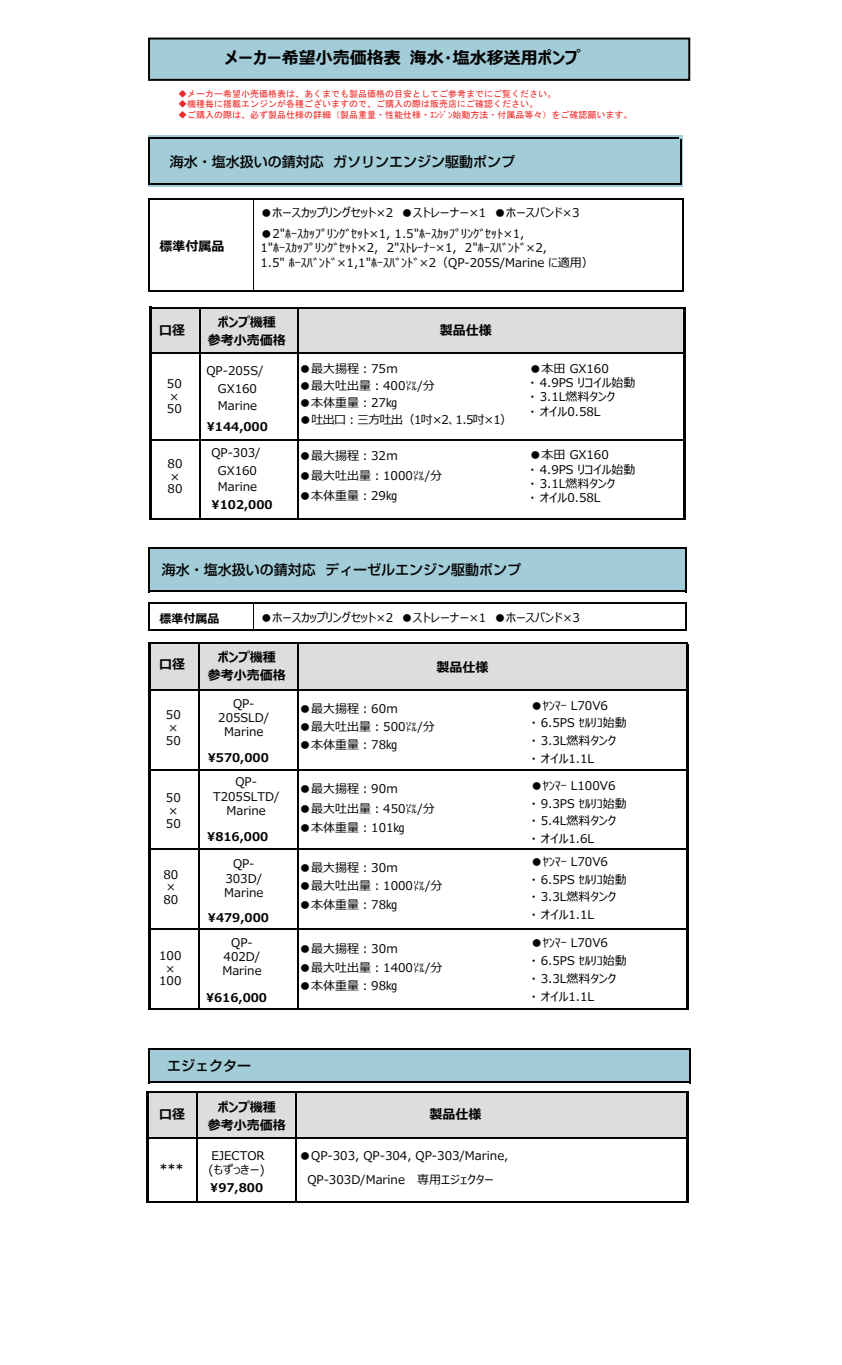
<style>
.page{position:relative;width:842px;height:1365px;background:#fff}
.page>*{position:absolute;margin:0;border:0;box-sizing:border-box;transform-origin:0 0}
.t1{font:700 17px "Meiryo UI";color:#030303}
.t2{font:500 14px "Shin Go Pro";color:#030303}
.t3{font:700 13px/18.7px "Meiryo UI";color:#030303;text-align:center}
.t4{font:12px/14.4px "Meiryo UI";color:#030303}
.t5{font:700 12px "Meiryo UI";color:#030303}
.t6{font:12px "Meiryo UI";letter-spacing:-.05em;color:#030303}
.t7{font:9px "MS Gothic";color:#ee2927}
</style>
<div class="page">
<div style="left:148px;top:38px;width:542px;height:43px;background:#a1ccd8;border:2px solid #050403"></div>
<div style="left:149px;top:135px;width:534px;height:51px;background:#a1ccd8"></div>
<div style="left:150px;top:307px;width:535px;height:46px;background:#ddddde"></div>
<div style="left:149px;top:548px;width:537px;height:43px;background:#a1ccd8"></div>
<div style="left:149px;top:643px;width:538px;height:47px;background:#ddddde"></div>
<div style="left:149px;top:1048px;width:542px;height:34px;background:#a1ccd8"></div>
<div style="left:148px;top:1092px;width:540px;height:46px;background:#ddddde"></div>
<hr style="left:148px;top:137px;width:2px;height:48px;background:#030303">
<hr style="left:149px;top:198px;width:1px;height:93px;background:#030303">
<hr style="left:253px;top:200px;width:1px;height:89px;background:#030303">
<hr style="left:152px;top:307px;width:534px;height:2px;background:#030303">
<hr style="left:682px;top:200px;width:2px;height:91px;background:#030303">
<hr style="left:199px;top:309px;width:1px;height:43px;background:#030303">
<hr style="left:297px;top:309px;width:2px;height:43px;background:#030303">
<hr style="left:152px;top:352px;width:534px;height:2px;background:#030303">
<hr style="left:680px;top:139px;width:1px;height:46px;background:#030303">
<hr style="left:199px;top:354px;width:1px;height:85px;background:#030303">
<hr style="left:297px;top:354px;width:2px;height:85px;background:#030303">
<hr style="left:152px;top:439px;width:534px;height:1px;background:#030303">
<hr style="left:152px;top:518px;width:534px;height:2px;background:#030303">
<hr style="left:149px;top:307px;width:3px;height:213px;background:#030303">
<hr style="left:148px;top:547px;width:2px;height:45px;background:#030303">
<hr style="left:297px;top:440px;width:2px;height:78px;background:#030303">
<hr style="left:148px;top:602px;width:2px;height:28px;background:#030303">
<hr style="left:199px;top:440px;width:1px;height:78px;background:#030303">
<svg style="left:253px;top:604px;width:1px;height:24px"></svg>
<hr style="left:684px;top:309px;width:2px;height:211px;background:#030303">
<hr style="left:150px;top:642px;width:538px;height:2px;background:#030303">
<svg style="left:685px;top:604px;width:1px;height:24px"></svg>
<hr style="left:198px;top:644px;width:1px;height:45px;background:#030303">
<hr style="left:297px;top:644px;width:1px;height:45px;background:#030303">
<hr style="left:150px;top:689px;width:538px;height:2px;background:#030303">
<hr style="left:685px;top:549px;width:1px;height:43px;background:#030303">
<hr style="left:198px;top:691px;width:1px;height:77px;background:#030303">
<hr style="left:297px;top:691px;width:1px;height:77px;background:#030303">
<hr style="left:150px;top:768px;width:538px;height:2px;background:#030303">
<hr style="left:198px;top:770px;width:1px;height:78px;background:#030303">
<hr style="left:297px;top:770px;width:1px;height:78px;background:#030303">
<hr style="left:150px;top:848px;width:538px;height:2px;background:#030303">
<hr style="left:198px;top:850px;width:1px;height:78px;background:#030303">
<hr style="left:297px;top:850px;width:1px;height:78px;background:#030303">
<hr style="left:150px;top:928px;width:538px;height:1px;background:#030303">
<hr style="left:198px;top:929px;width:1px;height:78px;background:#030303">
<hr style="left:297px;top:929px;width:1px;height:78px;background:#030303">
<hr style="left:150px;top:1007px;width:538px;height:2px;background:#030303">
<hr style="left:148px;top:642px;width:2px;height:367px;background:#030303">
<hr style="left:686px;top:644px;width:2px;height:365px;background:#030303">
<hr style="left:148px;top:1047px;width:2px;height:36px;background:#030303">
<hr style="left:149px;top:1091px;width:540px;height:2px;background:#030303">
<hr style="left:197px;top:1093px;width:1px;height:44px;background:#030303">
<hr style="left:296px;top:1093px;width:1px;height:44px;background:#030303">
<hr style="left:149px;top:1137px;width:540px;height:2px;background:#030303">
<hr style="left:689px;top:1049px;width:2px;height:34px;background:#030303">
<hr style="left:149px;top:1201px;width:540px;height:2px;background:#030303">
<hr style="left:147px;top:1091px;width:2px;height:112px;background:#030303">
<hr style="left:296px;top:1139px;width:1px;height:62px;background:#030303">
<hr style="left:197px;top:1139px;width:1px;height:62px;background:#030303">
<hr style="left:686px;top:1093px;width:3px;height:110px;background:#030303">
<hr style="left:149px;top:137px;width:529px;height:2px;background:#030303">
<hr style="left:150px;top:183px;width:531px;height:2px;background:#030303">
<hr style="left:150px;top:198px;width:534px;height:2px;background:#030303">
<hr style="left:150px;top:289px;width:534px;height:2px;background:#030303">
<hr style="left:150px;top:547px;width:536px;height:2px;background:#030303">
<hr style="left:150px;top:590px;width:536px;height:2px;background:#030303">
<hr style="left:150px;top:602px;width:536px;height:2px;background:#030303">
<hr style="left:150px;top:628px;width:536px;height:2px;background:#030303">
<hr style="left:150px;top:1047px;width:541px;height:2px;background:#030303">
<hr style="left:150px;top:1081px;width:541px;height:2px;background:#030303">
<h1 class="t1" style="left:410px;top:46px;width:171px">海水・塩水移送用ポンプ</h1>
<h1 class="t1" style="left:224px;top:46px;width:178px">メーカー希望小売価格表</h1>
<p class="t7" style="left:178px;top:89px;width:379px">◆メーカー希望小売価格表は、あくまでも製品価格の目安としてご参考までにご覧ください。</p>
<p class="t7" style="left:178px;top:100px;width:361px">◆機種毎に搭載エンジンが各種ございますので、ご購入の際は販売店にご確認ください。</p>
<p class="t7" style="left:178px;top:110px;width:456px">◆ご購入の際は、必ず製品仕様の詳細（製品重量・性能仕様・ｴﾝｼﾞﾝ始動方法・付属品等々）をご確認願います。</p>
<p class="t2" style="left:170px;top:150px;width:347px">海水・塩水扱いの錆対応 ガソリンエンジン駆動ポンプ</p>
<p class="t3" style="left:159px;top:237px;width:66px">標準付属品</p>
<p class="t4" style="left:260px;top:206px;width:321px">●ホースカップリングセット×2　●ストレーナー×1　●ホースバンド×3</p>
<p class="t4" style="left:260px;top:227px;width:335px">●2"ﾎｰｽｶｯﾌﾟﾘﾝｸﾞｾｯﾄ×1, 1.5"ﾎｰｽｶｯﾌﾟﾘﾝｸﾞｾｯﾄ×1,<br>1"ﾎｰｽｶｯﾌﾟﾘﾝｸﾞｾｯﾄ×2, 2"ｽﾄﾚｰﾅｰ×1, 2"ﾎｰｽﾊﾞﾝﾄﾞ×2,<br>1.5" ﾎｰｽﾊﾞﾝﾄﾞ×1,1"ﾎｰｽﾊﾞﾝﾄﾞ×2（QP-205S/Marine に適用）</p>
<p class="t3" style="left:159px;top:322px;width:27px">口径</p>
<p class="t3" style="left:208px;top:313px;width:79px">ポンプ機種<br>参考小売価格</p>
<p class="t3" style="left:440px;top:322px;width:53px">製品仕様</p>
<p class="t4" style="left:167px;top:378px;width:16px;line-height:12.5px">50 ×<br>50</p>
<p class="t4" style="left:168px;top:458px;width:16px;line-height:12.5px">80 ×<br>80</p>
<p class="t4" style="left:206px;top:361px;width:58px;line-height:18.6px;text-align:center">QP-205S/<br>GX160</p>
<p class="t4" style="left:218px;top:399px;width:41px">Marine</p>
<p class="t5" style="left:207px;top:418px;width:63px">¥144,000</p>
<p class="t4" style="left:211px;top:443px;width:51px;line-height:18.6px;text-align:center">QP-303/<br>GX160</p>
<p class="t4" style="left:218px;top:480px;width:41px">Marine</p>
<p class="t5" style="left:212px;top:496px;width:63px">¥102,000</p>
<p class="t4" style="left:299px;top:362px;width:100px">●最大揚程︓75ｍ</p>
<p class="t4" style="left:299px;top:379px;width:137px">●最大吐出量︓400㍑/分</p>
<p class="t4" style="left:299px;top:396px;width:100px">●本体重量︓27㎏</p>
<p class="t6" style="left:299px;top:411px;width:214px">●吐出口︓三方吐出（1吋×2、1.5吋×1）</p>
<p class="t4" style="left:299px;top:449px;width:100px">●最大揚程︓32ｍ</p>
<p class="t4" style="left:299px;top:469px;width:145px">●最大吐出量︓1000㍑/分</p>
<p class="t4" style="left:299px;top:489px;width:100px">●本体重量︓29㎏</p>
<p class="t4" style="left:530px;top:361px;width:107px">●本田 GX160<br>・ 4.9PS リコイル始動・ 3.1L燃料タンク<br>・ オイル0.58L</p>
<p class="t4" style="left:530px;top:448px;width:107px">●本田 GX160<br>・ 4.9PS リコイル始動・ 3.1L燃料タンク<br>・ オイル0.58L</p>
<p class="t2" style="left:162px;top:558px;width:361px">海水・塩水扱いの錆対応 ディーゼルエンジン駆動ポンプ</p>
<p class="t5" style="left:160px;top:610px;width:61px">標準付属品</p>
<p class="t4" style="left:260px;top:611px;width:329px">●ホースカップリングセット×2　●ストレーナー×1　●ホースバンド×3　</p>
<p class="t3" style="left:159px;top:656px;width:27px">口径</p>
<p class="t3" style="left:208px;top:648px;width:79px;line-height:18.2px">ポンプ機種<br>参考小売価格</p>
<p class="t3" style="left:436px;top:658px;width:53px">製品仕様</p>
<p class="t4" style="left:166px;top:709px;width:16px;line-height:12.6px">50 ×<br>50</p>
<p class="t4" style="left:166px;top:792px;width:16px;line-height:12.6px">50 ×<br>50</p>
<p class="t4" style="left:163px;top:868px;width:16px;line-height:12.6px">80 ×<br>80</p>
<p class="t4" style="left:159px;top:950px;width:24px;line-height:12.6px;text-align:center">100 ×<br>100</p>
<p class="t4" style="left:218px;top:696px;width:53px;text-align:center">QP-<br>205SLD/<br>Marine</p>
<p class="t5" style="left:208px;top:749px;width:63px">¥570,000</p>
<p class="t4" style="left:213px;top:775px;width:68px;text-align:center">QP-<br>T205SLTD/<br>Marine</p>
<p class="t5" style="left:207px;top:828px;width:63px">¥816,000</p>
<p class="t4" style="left:224px;top:857px;width:41px;text-align:center">QP-<br>303D/<br>Marine</p>
<p class="t5" style="left:208px;top:908px;width:63px">¥479,000</p>
<p class="t4" style="left:222px;top:935px;width:41px;text-align:center">QP-<br>402D/<br>Marine</p>
<p class="t5" style="left:206px;top:988px;width:63px">¥616,000</p>
<p class="t4" style="left:299px;top:702px;width:100px">●最大揚程︓60ｍ</p>
<p class="t4" style="left:299px;top:720px;width:137px">●最大吐出量︓500㍑/分</p>
<p class="t4" style="left:299px;top:738px;width:100px">●本体重量︓78㎏</p>
<p class="t4" style="left:299px;top:781px;width:100px">●最大揚程︓90ｍ</p>
<p class="t4" style="left:299px;top:801px;width:137px">●最大吐出量︓450㍑/分</p>
<p class="t4" style="left:299px;top:821px;width:108px">●本体重量︓101㎏</p>
<p class="t4" style="left:299px;top:860px;width:100px">●最大揚程︓30ｍ</p>
<p class="t4" style="left:299px;top:879px;width:145px">●最大吐出量︓1000㍑/分</p>
<p class="t4" style="left:299px;top:897px;width:100px">●本体重量︓78㎏</p>
<p class="t4" style="left:299px;top:942px;width:100px">●最大揚程︓30ｍ</p>
<p class="t4" style="left:299px;top:960px;width:145px">●最大吐出量︓1400㍑/分</p>
<p class="t4" style="left:299px;top:979px;width:100px">●本体重量︓98㎏</p>
<p class="t2" style="left:167px;top:1053px;width:85px">エジェクター</p>
<p class="t3" style="left:159px;top:1105px;width:27px">口径</p>
<p class="t3" style="left:218px;top:1098px;width:60px">ポンプ機種</p>
<p class="t3" style="left:208px;top:1116px;width:80px">参考小売価格</p>
<p class="t3" style="left:430px;top:1105px;width:53px">製品仕様</p>
<p class="t5" style="left:159px;top:1160px;width:26px">***</p>
<p class="t4" style="left:208px;top:1148px;width:58px;line-height:13.8px">EJECTOR (もずっきー)</p>
<p class="t4" style="left:299px;top:1143px;width:211px;line-height:23.9px;text-align:center">●QP-303, QP-304, QP-303/Marine,<br>QP-303D/Marine 専用エジェクター</p>
<p class="t5" style="left:210px;top:1179px;width:54px">¥97,800</p>
<p class="t4" style="left:531px;top:696px;width:98px;line-height:17.8px">●ﾔﾝﾏｰ L70V6<br>・ 6.5PS ｾﾙﾘｺ始動・ 3.3L燃料タンク<br>・ オイル1.1L</p>
<p class="t4" style="left:531px;top:777px;width:98px;line-height:17.8px">●ﾔﾝﾏｰ L100V6<br>・ 9.3PS ｾﾙﾘｺ始動・ 5.4L燃料タンク<br>・ オイル1.6L</p>
<p class="t4" style="left:531px;top:853px;width:98px;line-height:17.8px">●ﾔﾝﾏｰ L70V6<br>・ 6.5PS ｾﾙﾘｺ始動・ 3.3L燃料タンク<br>・ オイル1.1L</p>
<p class="t4" style="left:531px;top:934px;width:98px;line-height:17.8px">●ﾔﾝﾏｰ L70V6<br>・ 6.5PS ｾﾙﾘｺ始動・ 3.3L燃料タンク<br>・ オイル1.1L</p>
</div>
